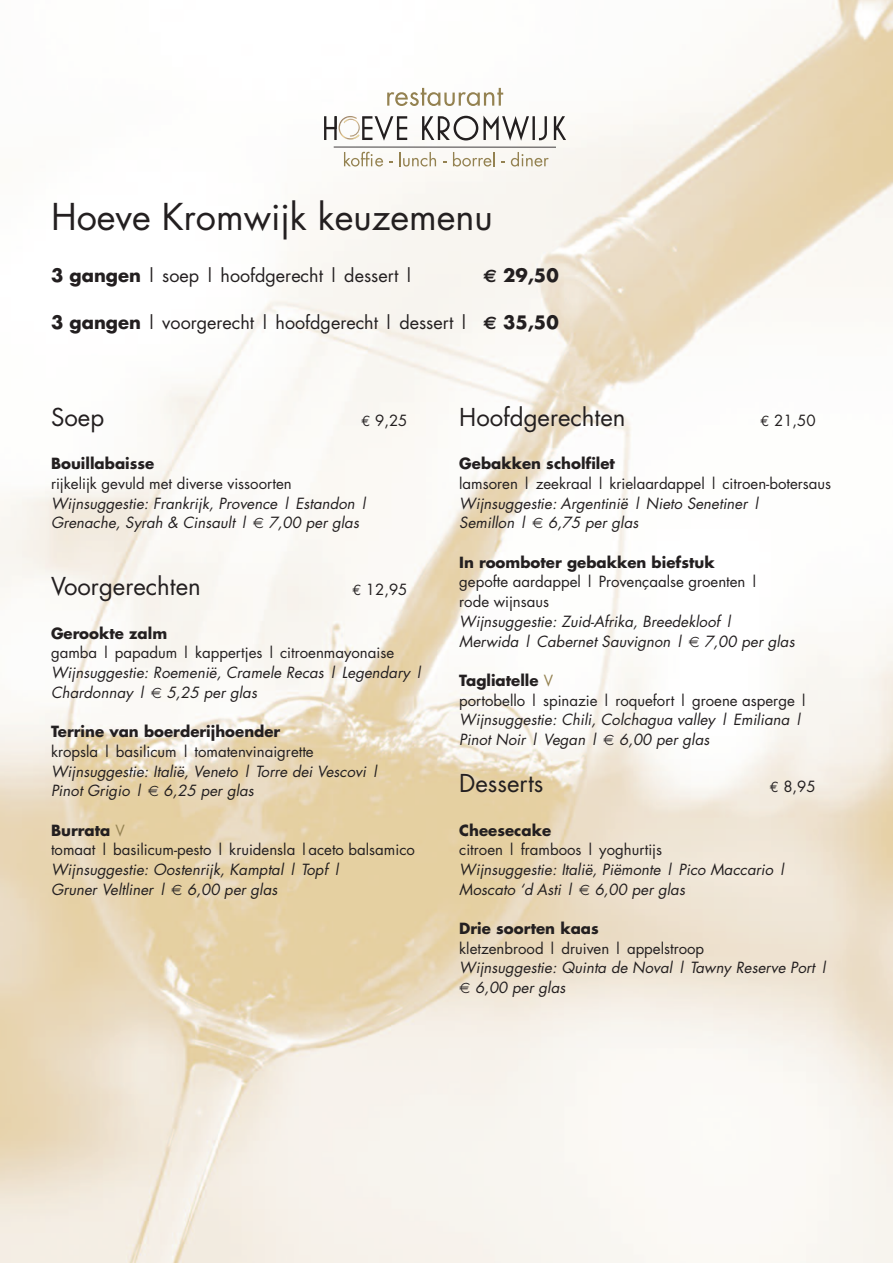
<style>
.page{position:relative;width:893px;height:1263px;background:#fff}
.page>*{position:absolute;margin:0;border:0;box-sizing:border-box;transform-origin:0 0}
.t1{font:36px "Futura";color:#231f20}
.t2{font:24px "Futura";color:#231f20}
.t3{font:18px "Futura";color:#231f20}
.t4{font:700 18px "Futura";color:#231f20}
.t5{font:italic 15px/19.6px "Futura";letter-spacing:.005em;color:#231f20}
.t6{font:15px/19.6px "Futura";color:#231f20}
.t7{font:700 15px "Futura";color:#231f20}
.s1{font-weight:700}
.s2{font-family:"Euro Sans"}
.s3{font-family:"Euro Sans";font-weight:700}
.s4{font-family:"Euro Mono"}
.s5{color:#958352}
</style>
<div class="page">
<img style="left:0;top:0;width:893px;height:1263px">
<svg style="left:387px;top:88px;width:116px;height:18px"></svg>
<svg style="left:344px;top:152px;width:39px;height:15px"></svg>
<svg style="left:399px;top:152px;width:37px;height:15px"></svg>
<svg style="left:453px;top:152px;width:42px;height:15px"></svg>
<svg style="left:511px;top:152px;width:38px;height:15px"></svg>
<hr style="left:334px;top:147px;width:222px;height:1px;background:#231f20">
<svg style="left:324px;top:116px;width:242px;height:25px"></svg>
<svg style="left:253px;top:518px;width:10px;height:11px"></svg>
<svg style="left:151px;top:688px;width:10px;height:10px"></svg>
<svg style="left:148px;top:786px;width:10px;height:10px"></svg>
<svg style="left:172px;top:884px;width:10px;height:11px"></svg>
<svg style="left:533px;top:518px;width:10px;height:11px"></svg>
<svg style="left:689px;top:636px;width:10px;height:11px"></svg>
<svg style="left:604px;top:735px;width:10px;height:10px"></svg>
<svg style="left:579px;top:884px;width:10px;height:11px"></svg>
<svg style="left:460px;top:983px;width:10px;height:10px"></svg>
<h1 class="t1" style="left:51px;top:200px;width:443px">Hoeve Kromwijk keuzemenu</h1>
<p class="t3" style="left:51px;top:267px;width:365px"><span class="s1">3 gangen</span> | soep | hoofdgerecht | dessert |</p>
<p class="t4" style="left:483px;top:267px;width:77px"><span class="s2">€</span> 29,50</p>
<p class="t3" style="left:51px;top:314px;width:509px"><span class="s1">3 gangen</span> | voorgerecht | hoofdgerecht | dessert | <span class="s3">€</span> <span class="s1">35,50</span></p>
<h2 class="t2" style="left:51px;top:406px;width:55px">Soep</h2>
<p class="t6" style="left:362px;top:412px;width:47px"><span class="s4">€</span> 9,25</p>
<p class="t7" style="left:51px;top:457px;width:105px">Bouillabaisse</p>
<p class="t6" style="left:51px;top:475px;width:242px">rijkelijk gevuld met diverse vissoorten</p>
<p class="t5" style="left:51px;top:495px;width:319px">Wijnsuggestie: Frankrijk, Provence | Estandon |<br>Grenache, Syrah &amp; Cinsault |</p>
<p class="t5" style="left:269px;top:514px;width:92px">7,00 per glas</p>
<h2 class="t2" style="left:51px;top:575px;width:151px">Voorgerechten</h2>
<p class="t6" style="left:352px;top:581px;width:57px"><span class="s4">€</span> 12,95</p>
<p class="t7" style="left:51px;top:626px;width:118px">Gerookte zalm</p>
<p class="t6" style="left:51px;top:644px;width:345px">gamba | papadum | kappertjes | citroenmayonaise</p>
<p class="t5" style="left:51px;top:664px;width:374px">Wijnsuggestie: Roemenië, Cramele Recas | Legendary |<br>Chardonnay |</p>
<p class="t5" style="left:167px;top:684px;width:92px">5,25 per glas</p>
<p class="t7" style="left:51px;top:725px;width:231px">Terrine van boerderijhoender</p>
<p class="t6" style="left:51px;top:743px;width:264px">kropsla | basilicum | tomatenvinaigrette</p>
<p class="t5" style="left:51px;top:762px;width:330px">Wijnsuggestie: Italië, Veneto | Torre dei Vescovi |<br>Pinot Grigio |</p>
<p class="t5" style="left:164px;top:782px;width:92px">6,25 per glas</p>
<p class="t6" style="left:51px;top:822px;width:365px"><span class="s1">Burrata</span> <span class="s5">V<br></span>tomaat | basilicum-pesto | kruidensla |aceto balsamico</p>
<p class="t5" style="left:51px;top:861px;width:291px">Wijnsuggestie: Oostenrijk, Kamptal | Topf |<br>Gruner Veltliner |</p>
<p class="t5" style="left:187px;top:881px;width:92px">6,00 per glas</p>
<h2 class="t2" style="left:459px;top:406px;width:168px">Hoofdgerechten</h2>
<p class="t6" style="left:761px;top:412px;width:57px"><span class="s4">€</span> 21,50</p>
<p class="t7" style="left:459px;top:457px;width:157px">Gebakken scholfilet</p>
<p class="t6" style="left:459px;top:475px;width:373px">lamsoren | zeekraal | krielaardappel | citroen-botersaus</p>
<p class="t5" style="left:459px;top:495px;width:303px">Wijnsuggestie: Argentinië | Nieto Senetiner |<br>Semillon |</p>
<p class="t5" style="left:548px;top:514px;width:92px">6,75 per glas</p>
<p class="t7" style="left:459px;top:555px;width:257px">In roomboter gebakken biefstuk</p>
<p class="t6" style="left:459px;top:573px;width:301px">gepofte aardappel | Provençaalse groenten | rode wijnsaus</p>
<p class="t5" style="left:459px;top:613px;width:275px">Wijnsuggestie: Zuid-Afrika, Breedekloof |<br>Merwida | Cabernet Sauvignon |</p>
<p class="t5" style="left:704px;top:632px;width:92px">7,00 per glas</p>
<p class="t6" style="left:459px;top:672px;width:350px"><span class="s1">Tagliatelle</span> <span class="s5">V<br></span>portobello | spinazie | roquefort | groene asperge |</p>
<p class="t5" style="left:459px;top:711px;width:345px">Wijnsuggestie: Chili, Colchagua valley | Emiliana |<br>Pinot Noir | Vegan |</p>
<p class="t5" style="left:619px;top:731px;width:92px">6,00 per glas</p>
<h2 class="t2" style="left:459px;top:772px;width:86px">Desserts</h2>
<p class="t6" style="left:770px;top:778px;width:47px"><span class="s4">€</span> 8,95</p>
<p class="t7" style="left:459px;top:823px;width:93px">Cheesecake</p>
<p class="t6" style="left:459px;top:841px;width:204px">citroen | framboos | yoghurtijs</p>
<p class="t5" style="left:459px;top:861px;width:329px">Wijnsuggestie: Italië, Piëmonte | Pico Maccario |<br>Moscato ‘d Asti |</p>
<p class="t5" style="left:595px;top:881px;width:92px">6,00 per glas</p>
<p class="t7" style="left:459px;top:921px;width:141px">Drie soorten kaas</p>
<p class="t6" style="left:459px;top:940px;width:246px">kletzenbrood | druiven | appelstroop</p>
<p class="t5" style="left:475px;top:959px;width:355px;text-indent:-16px">Wijnsuggestie: Quinta de Noval | Tawny Reserve Port |<br>6,00 per glas</p>
</div>
